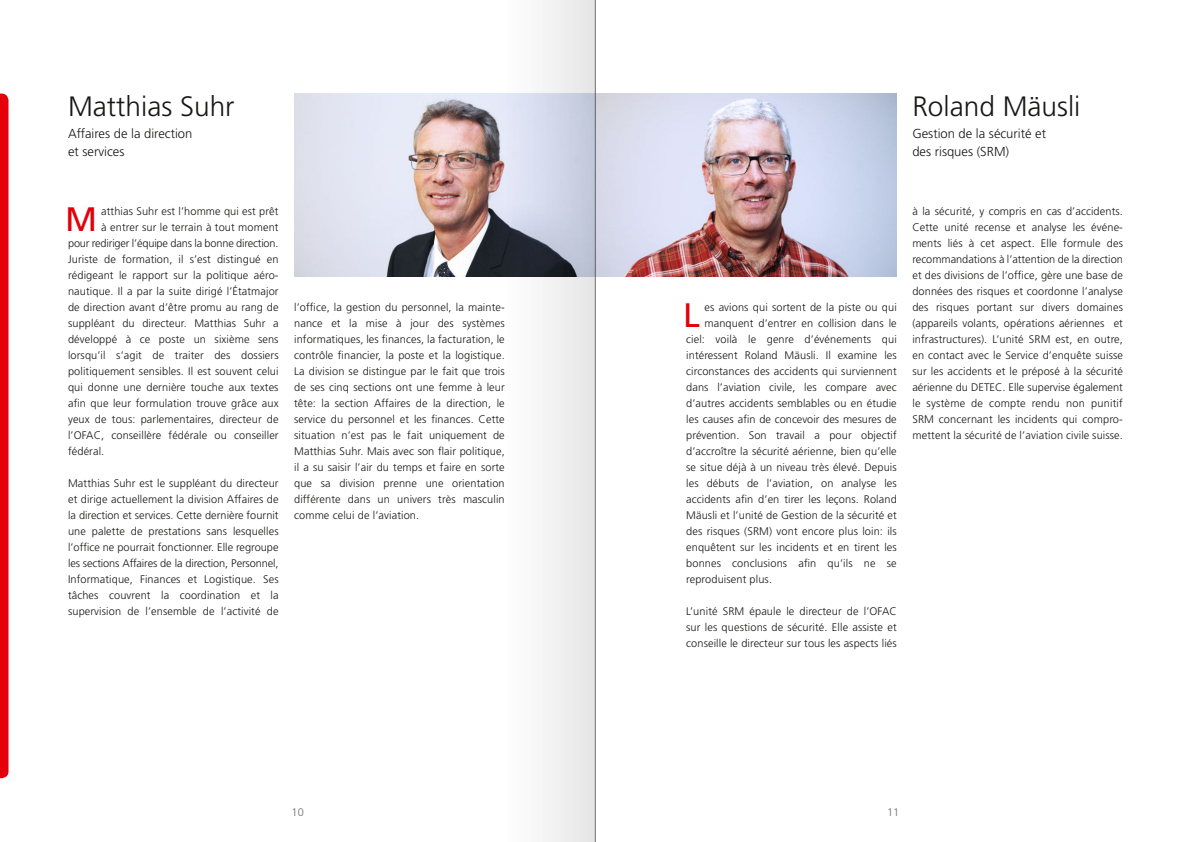
<style>
.page{position:relative;width:1191px;height:842px;background:#fff}
.page>*{position:absolute;margin:0;border:0;box-sizing:border-box;transform-origin:0 0}
.t1{font:33.9px "Frutiger";color:#e3000b}
.t2{font:300 28px "Frutiger";color:#181716}
.t3{font:300 13px/18px "Frutiger";color:#181716}
.t4{font:300 11px/16px "Frutiger";letter-spacing:.01em;color:#181716;text-align:justify}
.t5{font:300 11px "Frutiger";letter-spacing:-.015em;color:#181716}
.t6{font:300 11px "Frutiger";color:#6e6e6e}
</style>
<div class="page">
<svg style="left:0;top:94px;width:9px;height:684px;background:#e40e19"></svg>
<img style="left:294px;top:94px;width:602px;height:182px">
<svg style="left:504px;top:0;width:91px;height:842px"></svg>
<hr style="left:595px;top:0;width:1px;height:842px;background:#181716">
<h2 class="t2" style="left:68px;top:91px;width:168px">Matthias Suhr</h2>
<p class="t3" style="left:68px;top:124px;width:126px">Affaires de la direction et services</p>
<h2 class="t2" style="left:912px;top:91px;width:170px">Roland Mäusli</h2>
<p class="t3" style="left:912px;top:124px;width:135px">Gestion de la sécurité et des risques (SRM)</p>
<h1 class="t1" style="left:65px;top:200px;width:34px">M</h1>
<p class="t4" style="left:101px;top:203px;width:179px">atthias Suhr est l’homme qui est prêt</p>
<p class="t4" style="left:101px;top:219px;width:179px">à entrer sur le terrain à tout moment</p>
<p class="t5" style="left:68px;top:238px;width:212px">pour rediriger l’équipe dans la bonne direc tion.</p>
<p class="t4" style="left:68px;top:251px;width:212px">Juriste de formation, il s’est distingué en</p>
<p class="t4" style="left:68px;top:268px;width:212px">rédigeant le rapport sur la politique aéro-</p>
<p class="t4" style="left:68px;top:284px;width:212px">nautique. Il a par la suite dirigé l’Étatmajor</p>
<p class="t4" style="left:68px;top:300px;width:212px">de direction avant d’être promu au rang de</p>
<p class="t4" style="left:68px;top:316px;width:212px">suppléant du directeur. Matthias Suhr a</p>
<p class="t4" style="left:68px;top:332px;width:212px">développé à ce poste un sixième sens</p>
<p class="t4" style="left:68px;top:348px;width:212px">lorsqu’il s’agit de traiter des dossiers</p>
<p class="t4" style="left:68px;top:364px;width:212px">politique ment sensibles. Il est souvent celui</p>
<p class="t4" style="left:68px;top:380px;width:212px">qui donne une dernière touche aux textes</p>
<p class="t4" style="left:68px;top:396px;width:212px">afin que leur formulation trouve grâce aux</p>
<p class="t4" style="left:68px;top:412px;width:212px">yeux de tous: parlementaires, directeur de</p>
<p class="t4" style="left:68px;top:428px;width:212px">l’OFAC, conseillère fédérale ou conseiller</p>
<p class="t4" style="left:68px;top:444px;width:38px">fédéral.</p>
<p class="t4" style="left:68px;top:476px;width:212px">Matthias Suhr est le suppléant du directeur et dirige actuelle ment la division Affaires de la direction et services. Cette dernière fournit une palette de prestations sans lesquelles l’office ne pourrait fonctionner. Elle regroupe les sections Affaires de la direction, Personnel, Informatique, Finances et Logistique. Ses tâches couvrent la coordination et la supervision de l’ensemble de l’activité de</p>
<p class="t4" style="left:294px;top:299px;width:212px">l’office, la gestion du personnel, la mainte&shy;nance et la mise à jour des systèmes informatiques, les finances, la facturation, le contrôle financier, la poste et la logistique.<br>La division se distingue par le fait que trois de ses cinq sections ont une femme à leur tête: la section Affaires de la direction, le service du personnel et les finances. Cette situation n’est pas le fait uniquement de Matthias Suhr. Mais avec son flair politique, il a su saisir l’air du temps et faire en sorte que sa division prenne une orientation différente dans un univers très masculin comme celui de l’aviation.</p>
<h1 class="t1" style="left:683px;top:295px;width:18px">L</h1>
<p class="t4" style="left:704px;top:299px;width:194px">es avions qui sortent de la piste ou qui</p>
<p class="t4" style="left:704px;top:315px;width:194px">manquent d’entrer en collision dans le</p>
<p class="t4" style="left:686px;top:331px;width:212px">ciel: voilà le genre d’événements qui</p>
<p class="t4" style="left:686px;top:347px;width:212px">intéressent Roland Mäusli. Il examine les</p>
<p class="t4" style="left:686px;top:363px;width:212px">circonstances des accidents qui surviennent</p>
<p class="t4" style="left:686px;top:379px;width:212px">dans l’aviation civile, les compare avec</p>
<p class="t4" style="left:686px;top:395px;width:212px">d’autres accidents semblables ou en étudie</p>
<p class="t4" style="left:686px;top:411px;width:212px">les causes afin de concevoir des mesures de</p>
<p class="t4" style="left:686px;top:427px;width:212px">prévention. Son travail a pour objectif</p>
<p class="t4" style="left:686px;top:443px;width:212px">d’accroître la sécurité aérienne, bien qu’elle</p>
<p class="t4" style="left:686px;top:459px;width:212px">se situe déjà à un niveau très élevé. Depuis</p>
<p class="t4" style="left:686px;top:475px;width:212px">les débuts de l’aviation, on analyse les</p>
<p class="t4" style="left:686px;top:491px;width:212px">accidents afin d’en tirer les leçons. Roland</p>
<p class="t4" style="left:686px;top:507px;width:212px">Mäusli et l’unité de Gestion de la sécurité et</p>
<p class="t4" style="left:686px;top:523px;width:212px">des risques (SRM) vont encore plus loin: ils</p>
<p class="t4" style="left:686px;top:539px;width:212px">enquêtent sur les incidents et en tirent les</p>
<p class="t4" style="left:686px;top:555px;width:212px">bonnes conclusions afin qu’ils ne se</p>
<p class="t4" style="left:686px;top:571px;width:87px">reproduisent plus.</p>
<p class="t4" style="left:686px;top:603px;width:212px">L’unité SRM épaule le directeur de l’OFAC sur les questions de sécurité. Elle assiste et conseille le directeur sur tous les aspects liés</p>
<p class="t4" style="left:912px;top:204px;width:212px">à la sécurité, y compris en cas d’accidents.<br>Cette unité recense et analyse les événe&shy;ments liés à cet aspect. Elle formule des recommandations à l’attention de la direction et des divisions de l’office, gère une base de données des risques et coordonne l’analyse des risques portant sur divers domaines (appareils volants, opérations aériennes et infrastructures). L’unité SRM est, en outre, en contact avec le Service d’enquête suisse sur les accidents et le préposé à la sécurité aérienne du DETEC. Elle supervise également le système de compte rendu non punitif SRM concernant les incidents qui compro&shy;mettent la sécurité de l’aviation civile suisse.</p>
<p class="t6" style="left:292px;top:806px;width:14px">10</p>
<p class="t6" style="left:887px;top:806px;width:14px">11</p>
</div>
